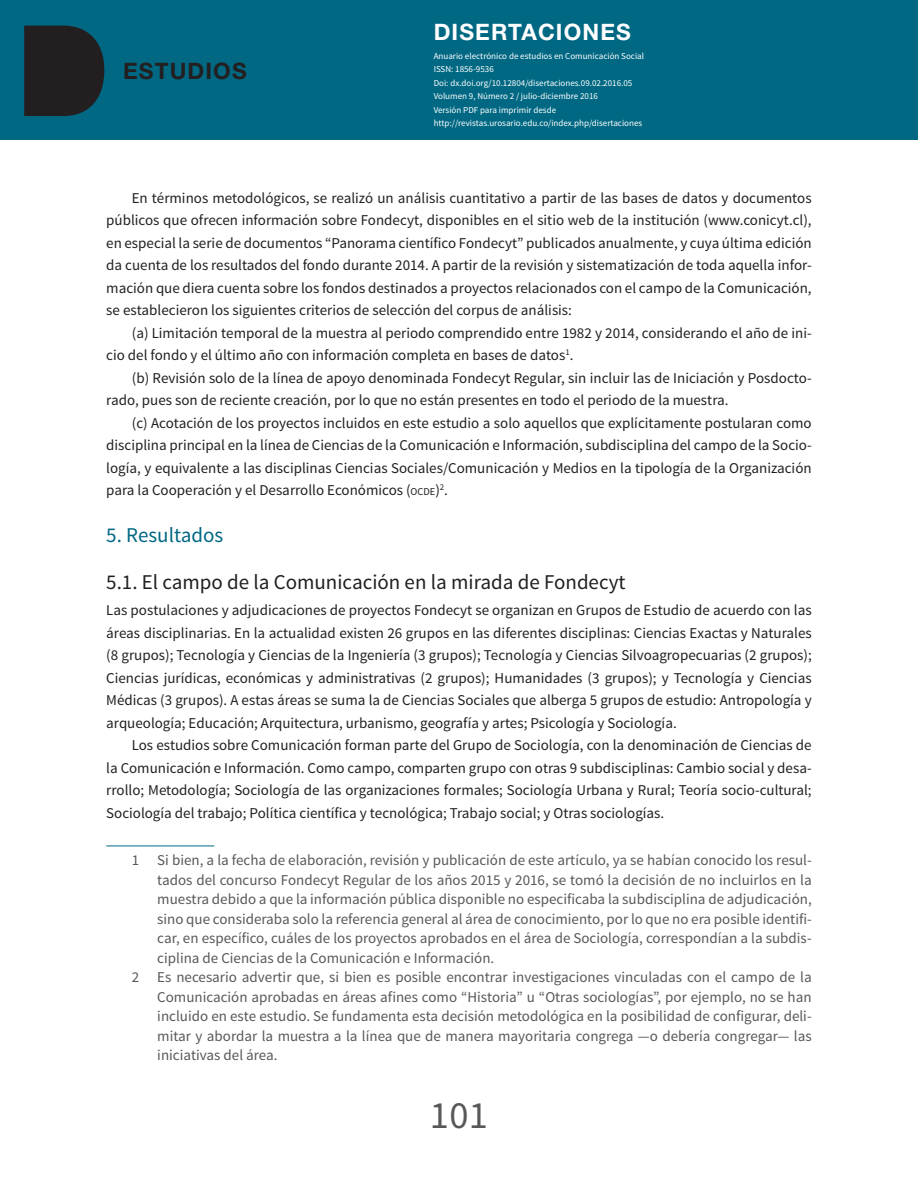
<style>
.page{position:relative;width:918px;height:1188px;background:#fff}
.page>*{position:absolute;margin:0;border:0;box-sizing:border-box;transform-origin:0 0}
.t1{font:38.4px "Source Sans Pro";color:#57585a}
.t2{font:700 22.65px "Helvetica Neue LT Std";letter-spacing:.05em;color:#fff}
.t3{font:700 22.65px "Helvetica Neue LT Std";letter-spacing:.05em;color:#231f20}
.T3{font:21px "Source Sans Pro";color:#231f20}
.T2{font:21px "Source Sans Pro";color:#006883}
.p2{font:15px/22.5px "Source Sans Pro";color:#231f20;text-align:justify}
.nota_al_pie{font:15px/19.5px "Source Sans Pro";color:#57585a;text-align:justify}
.p1{font:15px/22.5px "Source Sans Pro";color:#231f20;text-align:justify}
.t4{font:9px/13.5px "Source Sans Pro";color:#fff}
.s1{font-size:10.5px}
</style>
<div class="page">
<div style="left:0;top:0;width:918px;height:139px;background:#006883"></div>
<svg style="left:24px;top:26px;width:80px;height:90px;background:#1f2529"></svg>
<hr style="left:106px;top:846px;width:108px;height:1px;background:#006883">
<h2 class="t3" style="left:123px;top:57px;width:125px">ESTUDIOS</h2>
<h2 class="t2" style="left:434px;top:18px;width:199px">DISERTACIONES</h2>
<p class="t4" style="left:434px;top:49px;width:212px">Anuario electrónico de estudios en Comunicación Social ISSN: 1856-9536<br>Doi: dx.doi.org/10.12804/disertaciones.09.02.2016.05<br>Volumen 9, Número 2 / julio-diciembre 2016<br>Versión PDF para imprimir desde http://revistas.urosario.edu.co/index.php/disertaciones</p>
<p class="p2" style="left:106px;top:187px;width:707px;text-indent:26px">En términos metodológicos, se realizó un análisis cuantitativo a partir de las bases de datos y documentos públicos que ofrecen información sobre Fondecyt, disponibles en el sitio web de la institución (www.conicyt.cl), en especial la serie de documentos “Panorama científico Fondecyt” publicados anualmente, y cuya última edición da cuenta de los resultados del fondo durante 2014. A partir de la revisión y sistematización de toda aquella infor&shy;mación que diera cuenta sobre los fondos destinados a proyectos relacionados con el campo de la Comunicación, se establecieron los siguientes criterios de selección del corpus de análisis:</p>
<p class="p2" style="left:106px;top:322px;width:707px;text-indent:26px">(a) Limitación temporal de la muestra al periodo comprendido entre 1982 y 2014, considerando el año de ini&shy;cio del fondo y el último año con información completa en bases de datos<sup>1</sup>.</p>
<p class="p2" style="left:106px;top:367px;width:707px;text-indent:26px">(b) Revisión solo de la línea de apoyo denominada Fondecyt Regular, sin incluir las de Iniciación y Posdocto&shy;rado, pues son de reciente creación, por lo que no están presentes en todo el periodo de la muestra.</p>
<p class="p2" style="left:106px;top:412px;width:707px;text-indent:26px">(c) Acotación de los proyectos incluidos en este estudio a solo aquellos que explícitamente postularan como disciplina principal en la línea de Ciencias de la Comunicación e Información, subdisciplina del campo de la Socio&shy;logía, y equivalente a las disciplinas Ciencias Sociales/Comunicación y Medios en la tipología de la Organización para la Cooperación y el Desarrollo Económicos (<span class="s1">OCDE</span>)<sup>2</sup>.</p>
<p class="T2" style="left:106px;top:522px;width:119px">5. Resultados</p>
<p class="T3" style="left:106px;top:569px;width:521px">5.1. El campo de la Comunicación en la mirada de Fondecyt</p>
<p class="p1" style="left:106px;top:599px;width:707px">Las postulaciones y adjudicaciones de proyectos Fondecyt se organizan en Grupos de Estudio de acuerdo con las áreas disciplinarias. En la actualidad existen 26 grupos en las diferentes disciplinas: Ciencias Exactas y Naturales (8 grupos); Tecnología y Ciencias de la Ingeniería (3 grupos); Tecnología y Ciencias Silvoagropecuarias (2 grupos); Ciencias jurídicas, económicas y administrativas (2 grupos); Humanidades (3 grupos); y Tecnología y Ciencias Médicas (3 grupos). A estas áreas se suma la de Ciencias Sociales que alberga 5 grupos de estudio: Antropología y arqueología; Educación; Arquitectura, urbanismo, geografía y artes; Psicología y Sociología.</p>
<p class="p2" style="left:106px;top:734px;width:707px;text-indent:26px">Los estudios sobre Comunicación forman parte del Grupo de Sociología, con la denominación de Ciencias de la Comunicación e Información. Como campo, comparten grupo con otras 9 subdisciplinas: Cambio social y desa&shy;rrollo; Metodología; Sociología de las organizaciones formales; Sociología Urbana y Rural; Teoría socio-cultural; Sociología del trabajo; Política científica y tecnológica; Trabajo social; y Otras sociologías.</p>
<p class="nota_al_pie" style="left:157px;top:851px;width:656px;text-indent:-26px">1 Si bien, a la fecha de elaboración, revisión y publicación de este artículo, ya se habían conocido los resul&shy;tados del concurso Fondecyt Regular de los años 2015 y 2016, se tomó la decisión de no incluirlos en la muestra debido a que la información pública disponible no especificaba la subdisciplina de adjudicación, sino que consideraba solo la referencia general al área de conocimiento, por lo que no era posible identifi&shy;car, en específico, cuáles de los proyectos aprobados en el área de Sociología, correspondían a la subdis&shy;ciplina de Ciencias de la Comunicación e Información.</p>
<p class="nota_al_pie" style="left:157px;top:968px;width:656px;text-indent:-26px">2 Es necesario advertir que, si bien es posible encontrar investigaciones vinculadas con el campo de la Comunicación aprobadas en áreas afines como “Historia” u “Otras sociologías”, por ejemplo, no se han incluido en este estudio. Se fundamenta esta decisión metodológica en la posibilidad de configurar, deli&shy;mitar y abordar la muestra a la línea que de manera mayoritaria congrega —o debería congregar— las iniciativas del área.</p>
<h1 class="t1" style="left:430px;top:1092px;width:60px">101</h1>
</div>
